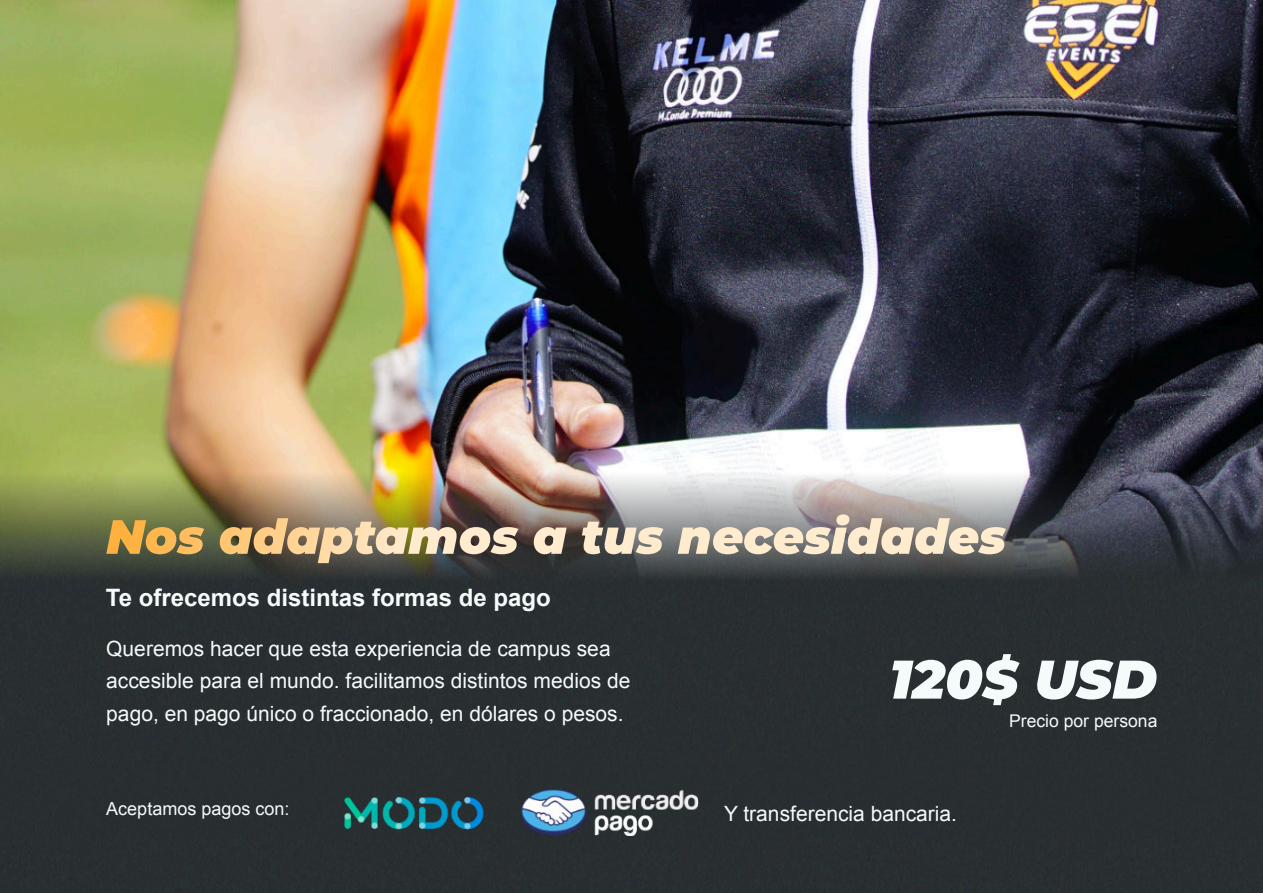
<style>
.page{position:relative;width:1263px;height:893px;background:#fff}
.page>*{position:absolute;margin:0;border:0;box-sizing:border-box;transform-origin:0 0}
.t1{font:italic 900 54.3px "Montserrat";color:#f5fafb}
.t2{font:700 24px "Arial";color:#f5fafb}
.t3{font:21px "Arial";color:#f5fafb}
.t4{font:18px "Arial";color:#f5fafb}
.t5{font:17.55px "Arial";color:#f5fafb}
</style>
<div class="page">
<img style="left:0;top:0;width:1263px;height:472px">
<img style="left:0;top:472px;width:1263px;height:257px">
<div style="left:0;top:729px;width:1263px;height:164px;background:#282e31"></div>
<img style="left:341px;top:790px;width:148px;height:47px">
<svg style="left:106px;top:520px;width:98px;height:34px;background:#c09849"></svg>
<img style="left:220px;top:518px;width:298px;height:45px">
<svg style="left:534px;top:527px;width:33px;height:27px"></svg>
<svg style="left:582px;top:522px;width:81px;height:32px;background:#c0b5a4"></svg>
<svg style="left:678px;top:514px;width:328px;height:40px;background:#c3b8aa"></svg>
<img style="left:595px;top:790px;width:103px;height:46px">
<img style="left:521px;top:790px;width:66px;height:45px">
<p class="t2" style="left:106px;top:589px;width:447px">Te ofrecemos distintas formas de pago</p>
<p class="t3" style="left:106px;top:640px;width:506px">Queremos hacer que esta experiencia de campus sea</p>
<p class="t3" style="left:106px;top:673px;width:526px">accesible para el mundo. facilitamos distintos medios de</p>
<p class="t3" style="left:106px;top:705px;width:519px">pago, en pago único o fraccionado, en dólares o pesos.</p>
<p class="t4" style="left:106px;top:801px;width:185px">Aceptamos pagos con:</p>
<p class="t1" style="left:889px;top:646px;width:269px">120$ USD</p>
<p class="t3" style="left:724px;top:805px;width:235px">Y transferencia bancaria.</p>
<p class="t5" style="left:1009px;top:714px;width:150px">Precio por persona</p>
</div>
